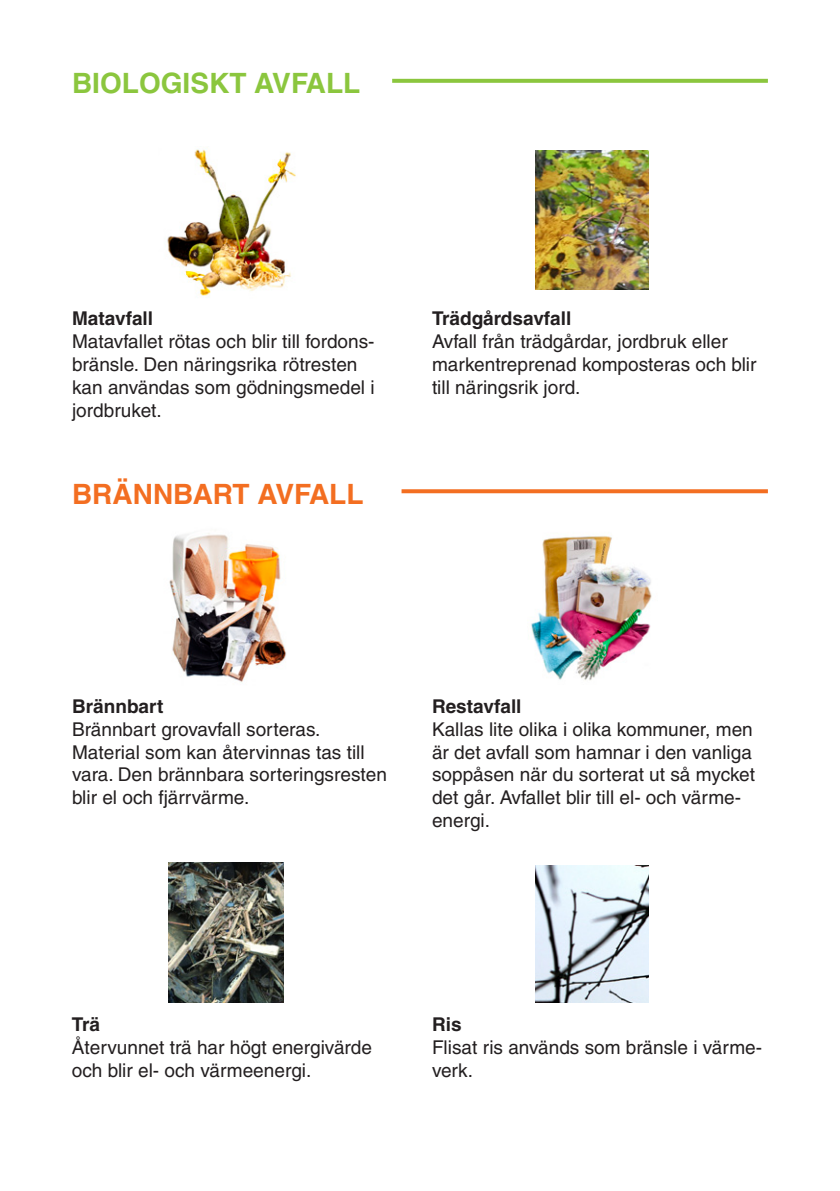
<style>
.page{position:relative;width:840px;height:1191px;background:#fff}
.page>*{position:absolute;margin:0;border:0;box-sizing:border-box;transform-origin:0 0}
.t1{font:700 28px "Helvetica";color:#8bc63e}
.t2{font:700 28px "Helvetica";color:#f36e21}
.t3{font:19px/22.8px "Helvetica";color:#231f20}
.t4{font:700 19px "Helvetica";color:#231f20}
.s1{font-weight:700}
</style>
<div class="page">
<img style="left:531px;top:536px;width:121px;height:145px">
<img style="left:168px;top:863px;width:116px;height:140px">
<img style="left:167px;top:149px;width:129px;height:147px">
<img style="left:535px;top:150px;width:113px;height:139px">
<img style="left:535px;top:865px;width:113px;height:138px">
<img style="left:169px;top:533px;width:117px;height:150px">
<svg style="left:392px;top:79px;width:375px;height:4px"></svg>
<svg style="left:401px;top:489px;width:366px;height:4px"></svg>
<p class="t1" style="left:72px;top:66px;width:289px">BIOLOGISKT AVFALL</p>
<p class="t4" style="left:72px;top:307px;width:83px">Matavfall</p>
<p class="t3" style="left:72px;top:330px;width:304px">Matavfallet rötas och blir till fordons&shy;bränsle. Den näringsrika rötresten kan användas som gödningsmedel i jordbruket.</p>
<p class="t2" style="left:72px;top:476px;width:293px">BRÄNNBART AVFALL</p>
<p class="t3" style="left:432px;top:307px;width:326px"><span class="s1">Trädgårdsavfall<br></span>Avfall från trädgårdar, jordbruk eller markentreprenad komposteras och blir till näringsrik jord.</p>
<p class="t3" style="left:72px;top:695px;width:250px"><span class="s1">Brännbart<br></span>Brännbart grovavfall sorteras.</p>
<p class="t3" style="left:72px;top:740px;width:316px">Material som kan återvinnas tas till vara. Den brännbara sorteringsresten blir el och fjärrvärme.</p>
<p class="t3" style="left:432px;top:695px;width:324px"><span class="s1">Restavfall<br></span>Kallas lite olika i olika kommuner, men är det avfall som hamnar i den vanliga soppåsen när du sorterat ut så mycket det går. Avfallet blir till el- och värme&shy;energi.</p>
<p class="t3" style="left:72px;top:1013px;width:301px"><span class="s1">Trä<br></span>Återvunnet trä har högt energivärde</p>
<p class="t3" style="left:72px;top:1058px;width:241px">och blir el- och värmeenergi.</p>
<p class="t3" style="left:432px;top:1013px;width:331px"><span class="s1">Ris<br></span>Flisat ris används som bränsle i värme&shy;verk.</p>
</div>
